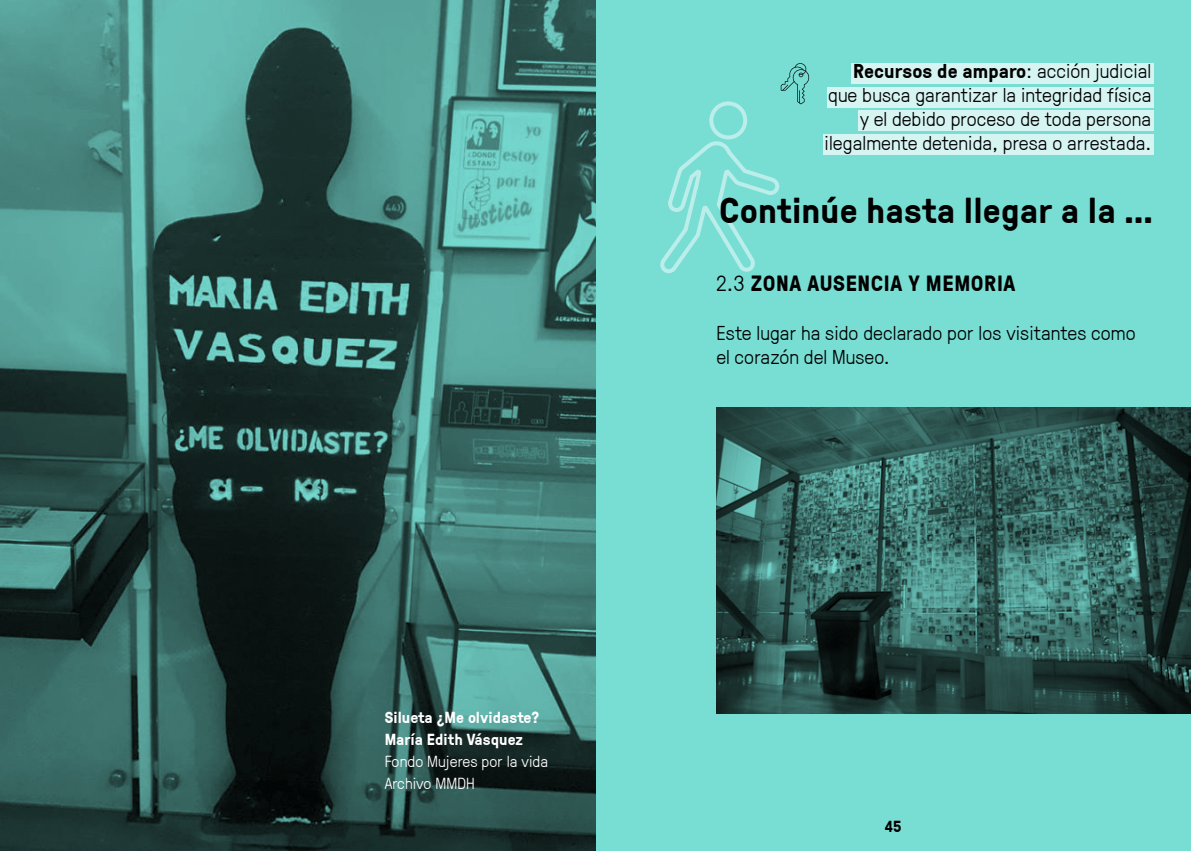
<style>
.page{position:relative;width:1191px;height:851px;background:#fff}
.page>*{position:absolute;margin:0;border:0;box-sizing:border-box;transform-origin:0 0}
.t1{font:700 36px "GT Pressura";letter-spacing:.005em;color:#000}
.t2{font:700 22px "GT Pressura";letter-spacing:.025em;color:#000}
.t3{font:300 20px/24px "GT Pressura";letter-spacing:.005em;color:#000;text-align:right}
.t4{font:700 16px/22px "GT Pressura";letter-spacing:.005em;color:#fff}
.t5{font:300 16px/22px "GT Pressura";letter-spacing:.005em;color:#fff}
.t6{font:700 16px "GT Pressura";color:#000}
.s1{font-weight:700}
.s2{font-weight:300}
</style>
<div class="page">
<div style="left:595px;top:0;width:596px;height:850px;background:#78ded4"></div>
<div style="left:851px;top:63px;width:302px;height:21px;background:#d6f5f2"></div>
<div style="left:826px;top:87px;width:327px;height:20px;background:#d6f5f2"></div>
<div style="left:858px;top:110px;width:295px;height:21px;background:#d6f5f2"></div>
<div style="left:822px;top:134px;width:331px;height:21px;background:#d6f5f2"></div>
<svg style="left:661px;top:63px;width:148px;height:211px"></svg>
<img style="left:0;top:0;width:595px;height:850px">
<img style="left:716px;top:407px;width:475px;height:306px">
<p class="t4" style="left:385px;top:705px;width:156px">Silueta ¿Me olvidaste?<br>María Edith Vásquez</p>
<p class="t5" style="left:385px;top:748px;width:165px">Fondo Mujeres por la vida<br>Archivo MMDH</p>
<p class="t3" style="left:824px;top:58px;width:328px"><span class="s1">Recursos de amparo</span>: acción judicial que busca garantizar la integridad física y el debido proceso de toda persona ilegalmente detenida, presa o arrestada.</p>
<h1 class="t1" style="left:719px;top:184px;width:435px">Continúe hasta llegar a la …</h1>
<p class="t2" style="left:716px;top:268px;width:300px"><span class="s2">2.3</span> ZONA AUSENCIA Y MEMORIA</p>
<p class="t3" style="left:716px;top:319px;width:421px;text-align:left">Este lugar ha sido declarado por los visitantes como el corazón del Museo.</p>
<p class="t6" style="left:884px;top:814px;width:19px">45</p>
</div>
